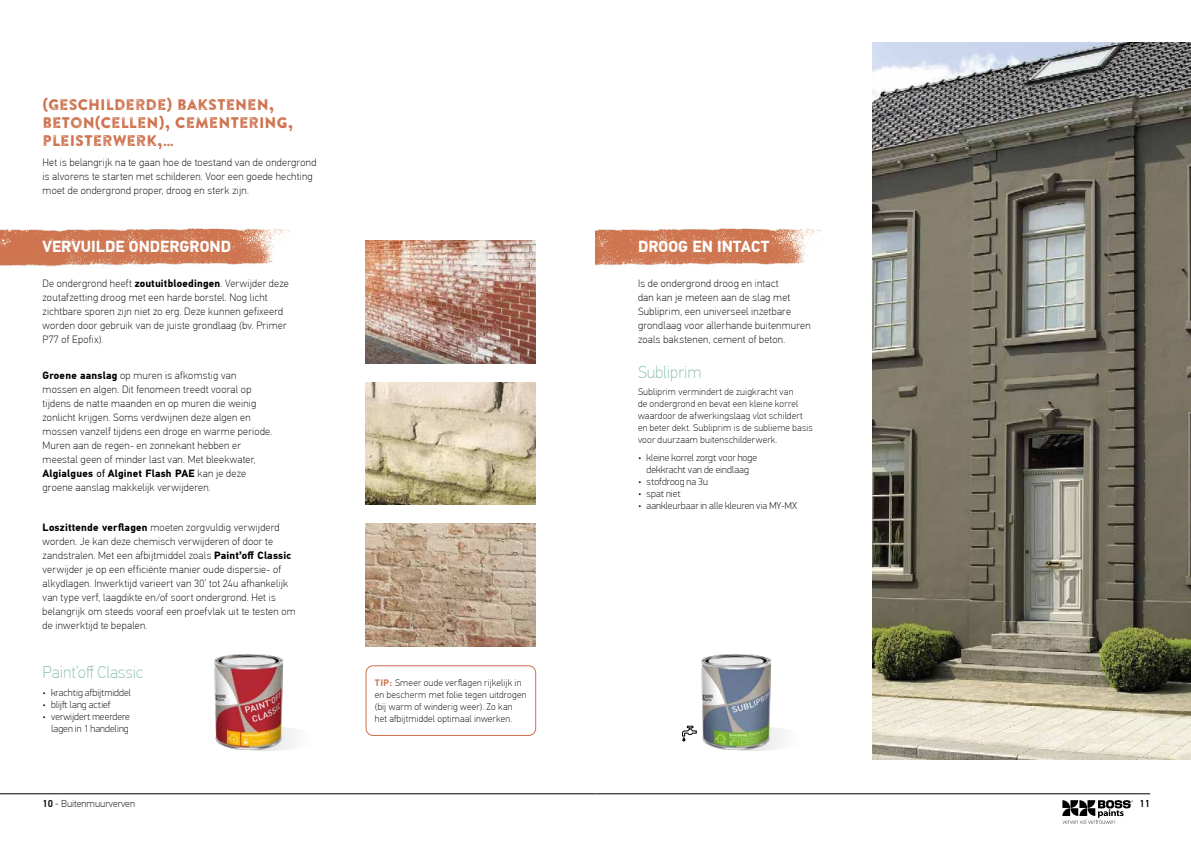
<style>
.page{position:relative;width:1191px;height:842px;background:#fff}
.page>*{position:absolute;margin:0;border:0;box-sizing:border-box;transform-origin:0 0}
.t1{font:100 17px "PF Din Text Pro";color:#8fc2ae}
.t2{font:700 16px "PF Din Text Pro";color:#fff}
.t3{font:15.3px/18px "Brandon Printed Two";color:#cd6f4b}
.t4{font:100 10.5px/14px "PF Din Text Pro";letter-spacing:.025em;color:#000}
.t5{font:100 10px/12px "PFDIN Display Pro";letter-spacing:.01em;color:#000;text-align:right}
.t6{font:100 10px "PF Din Text Pro";color:#000}
.t7{font:500 10px "PF Din Text Pro";color:#000}
.t8{font:100 9.5px/12px "PF Din Text Pro";letter-spacing:.02em;color:#000}
.s1{font-weight:700}
.s2{font-weight:400}
.s3{font-family:"PFDIN Display Pro";font-weight:700;color:#cd6f4b}
.s4{font-weight:500}
</style>
<div class="page">
<hr style="left:0;top:793px;width:595px;height:1px;background:#000">
<hr style="left:595px;top:793px;width:555px;height:1px;background:#000">
<svg style="left:1062px;top:800px;width:70px;height:24px"></svg>
<img style="left:595px;top:228px;width:230px;height:41px">
<img style="left:0;top:228px;width:293px;height:39px">
<img style="left:366px;top:240px;width:170px;height:123px">
<img style="left:366px;top:523px;width:170px;height:123px">
<img style="left:366px;top:382px;width:170px;height:123px">
<img style="left:873px;top:43px;width:318px;height:717px">
<div style="left:703px;top:726px;width:102px;height:25px;background:#f5f5f5;border-radius:50%"></div>
<img style="left:702px;top:655px;width:68px;height:94px">
<div style="left:216px;top:726px;width:101px;height:25px;background:#f5f5f5;border-radius:50%"></div>
<img style="left:214px;top:655px;width:69px;height:94px">
<svg style="left:682px;top:726px;width:14px;height:15px"></svg>
<div style="left:366px;top:665px;width:170px;height:71px;border:1px solid #cd6f4b;border-radius:7px"></div>
<h3 class="t3" style="left:43px;top:95px;width:252px">(GESCHILDERDE) BAKSTENEN,<br>BETON(CELLEN), CEMENTERING,<br>PLEISTERWERK,…</h3>
<p class="t4" style="left:43px;top:155px;width:275px">Het is belangrijk na te gaan hoe de toestand van de ondergrond is alvorens te starten met schilderen. Voor een goede hechting moet de ondergrond proper, droog en sterk zijn.</p>
<h2 class="t2" style="left:43px;top:237px;width:190px">VERVUILDE ONDERGROND</h2>
<p class="t4" style="left:43px;top:276px;width:248px">De ondergrond heeft <span class="s1">zoutuitbloedingen</span>. Verwijder deze zoutafzetting droog met een harde borstel. Nog licht zichtbare sporen zijn niet zo erg. Deze kunnen gefixeerd worden door gebruik van de juiste grondlaag (bv. Primer P77 of Epofix).</p>
<p class="t4" style="left:43px;top:368px;width:231px"><span class="s1">Groene aanslag</span> op muren is afkomstig van mossen en algen. Dit fenomeen treedt vooral op tijdens de natte maanden en op muren die weinig zonlicht krijgen. Soms verdwijnen deze algen en mossen vanzelf tijdens een droge en warme periode.<br>Muren aan de regen- en zonnekant hebben er meestal geen of minder last van. Met bleekwater, <span class="s1">Algialgues</span> <span class="s2">of</span> <span class="s1">Alginet Flash PAE</span> kan je deze groene aanslag makkelijk verwijderen.</p>
<p class="t4" style="left:43px;top:521px;width:255px"><span class="s1">Loszittende verflagen</span> moeten zorgvuldig verwijderd worden. Je kan deze chemisch verwijderen of door te zandstralen. Met een afbijtmiddel zoals <span class="s1">Paint’off Classic </span>verwijder je op een efficiënte manier oude dispersie- of alkydlagen. Inwerktijd varieert van 30’ tot 24u afhankelijk van type verf, laagdikte en/of soort ondergrond. Het is belangrijk om steeds vooraf een proefvlak uit te testen om de inwerktijd te bepalen.</p>
<h1 class="t1" style="left:43px;top:663px;width:102px">Paint’off Classic</h1>
<p class="t5" style="left:43px;top:686px;width:90px">• krachtig afbijtmiddel</p>
<p class="t5" style="left:43px;top:698px;width:70px">• blijft lang actief</p>
<p class="t5" style="left:43px;top:710px;width:89px">• verwijdert meerdere lagen in 1 handeling</p>
<p class="t8" style="left:375px;top:677px;width:153px"><span class="s3">TIP:</span> Smeer oude verflagen rijkelijk in en bescherm met folie tegen uitdrogen (bij warm of winderig weer). Zo kan het afbijtmiddel optimaal inwerken.</p>
<h2 class="t2" style="left:638px;top:236px;width:133px">DROOG EN INTACT</h2>
<p class="t4" style="left:638px;top:276px;width:174px">Is de ondergrond droog en intact<br>dan kan je meteen aan de slag met Subliprim, een universeel inzetbare grondlaag voor allerhande buitenmuren zoals bakstenen, cement of beton.</p>
<h1 class="t1" style="left:638px;top:362px;width:65px">Subliprim</h1>
<p class="t8" style="left:638px;top:386px;width:176px">Subliprim vermindert de zuigkracht van<br>de ondergrond en bevat een kleine korrel waardoor de afwerkingslaag vlot schildert en beter dekt. Subliprim is de sublieme basis voor duurzaam buitenschilderwerk.</p>
<p class="t5" style="left:638px;top:452px;width:120px;text-align:center">• kleine korrel zorgt voor hoge dekkracht van de eindlaag</p>
<p class="t5" style="left:638px;top:476px;width:71px">• stofdroog na 3u</p>
<p class="t5" style="left:638px;top:488px;width:44px">• spat niet</p>
<p class="t5" style="left:638px;top:500px;width:161px">• aankleurbaar in alle kleuren via MY-MX</p>
<p class="t6" style="left:43px;top:798px;width:94px"><span class="s4">10</span> - Buitenmuurverven</p>
<p class="t7" style="left:1139px;top:798px;width:12px">11</p>
</div>
